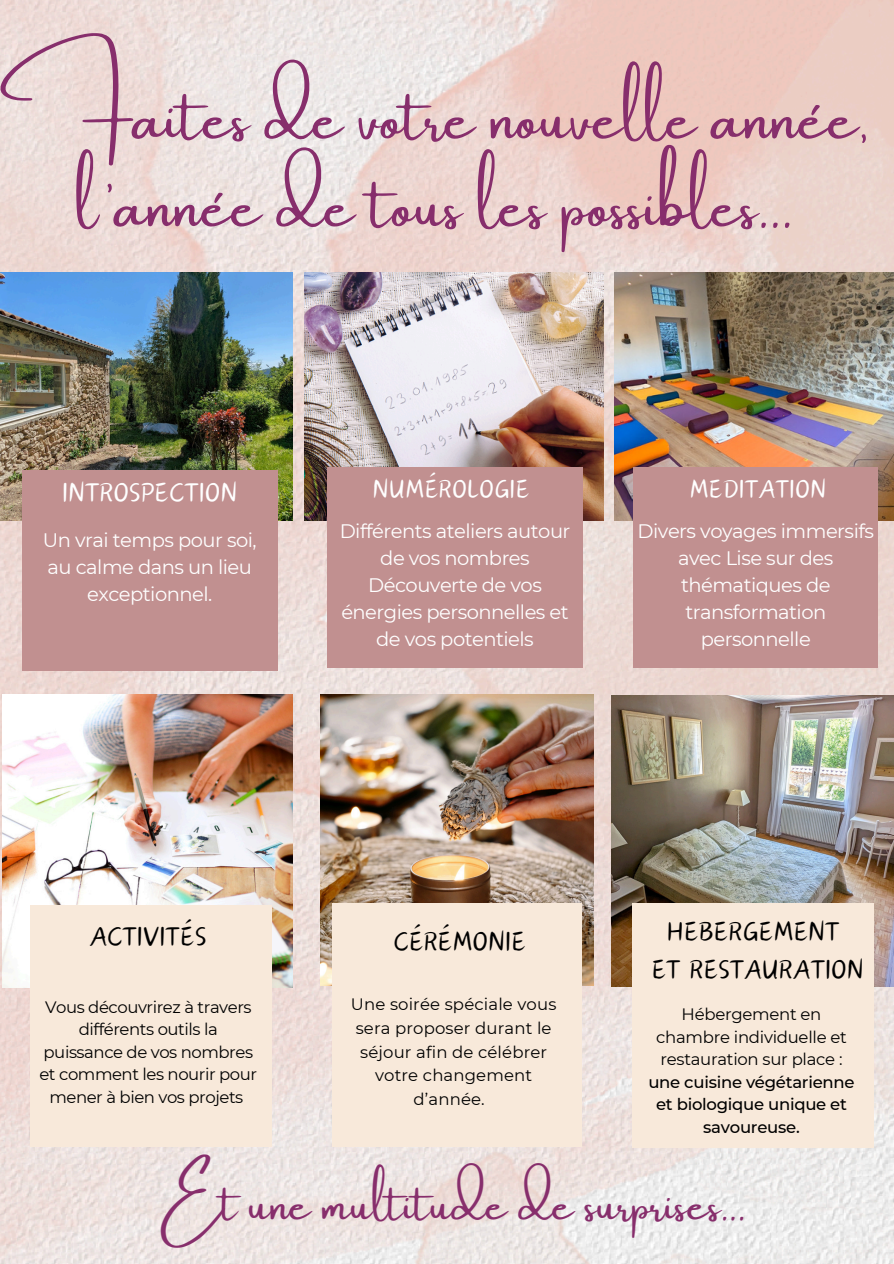
<style>
.page{position:relative;width:894px;height:1264px;background:#fff}
.page>*{position:absolute;margin:0;border:0;box-sizing:border-box;transform-origin:0 0}
.t1{font:63px/87.8px "Amsterdam One";color:#872e6c;text-align:center}
.t2{font:45px "Amsterdam One";color:#872e6c}
.t3{font:36px/37.2px "Canva Cake Shop";color:#000;text-align:center}
.t4{font:36px "Canva Cake Shop";color:#fff}
.t5{font:34.5px "Canva Cake Shop";color:#fff}
.t6{font:19.5px/27px "Montserrat";letter-spacing:-.025em;color:#fff;text-align:center}
.t7{font:16.5px/22.5px "Montserrat";letter-spacing:-.015em;color:#000;text-align:center}
.t8{font:16.5px/23.7px "Montserrat";letter-spacing:.01em;color:#000;text-align:center}
.s1{font-weight:500}
</style>
<div class="page">
<img style="left:0;top:0;width:893px;height:1263px">
<img style="left:0;top:273px;width:293px;height:247px">
<img style="left:304px;top:273px;width:299px;height:247px">
<img style="left:614px;top:273px;width:279px;height:247px">
<div style="left:22px;top:470px;width:255px;height:201px;background:#c19090"></div>
<div style="left:633px;top:467px;width:244px;height:201px;background:#c19090"></div>
<div style="left:327px;top:467px;width:255px;height:201px;background:#c19090"></div>
<img style="left:3px;top:694px;width:289px;height:293px">
<img style="left:320px;top:694px;width:273px;height:291px">
<img style="left:611px;top:695px;width:282px;height:291px">
<div style="left:31px;top:905px;width:241px;height:241px;background:#f8e9da"></div>
<div style="left:332px;top:903px;width:250px;height:243px;background:#f8e9da"></div>
<div style="left:631px;top:903px;width:242px;height:243px;background:#f8e9da"></div>
<h3 class="t1" style="left:-1px;top:76px;width:873px">Faites de votre nouvelle année, l’année de tous les possibles...</h3>
<h3 class="t4" style="left:62px;top:477px;width:177px">INTROSPECTION</h3>
<h3 class="t5" style="left:372px;top:474px;width:158px">NUMÉROLOGIE</h3>
<h4 class="t5" style="left:689px;top:474px;width:138px">MEDITATION</h4>
<h3 class="t6" style="left:339px;top:517px;width:232px">Différents ateliers autour de vos nombres<br>Découverte de vos énergies personnelles et de vos potentiels</h3>
<h4 class="t6" style="left:637px;top:517px;width:238px">Divers voyages immersifs avec Lise sur des thématiques de transformation personnelle</h4>
<h1 class="t6" style="left:43px;top:527px;width:215px">Un vrai temps pour soi, au calme dans un lieu exceptionnel.</h1>
<p class="t3" style="left:89px;top:919px;width:118px">ACTIVITÉS</p>
<p class="t3" style="left:393px;top:923px;width:134px">CÉRÉMONIE</p>
<p class="t3" style="left:651px;top:914px;width:214px">HEBERGEMENT<br>ET RESTAURATION</p>
<p class="t7" style="left:39px;top:995px;width:219px">Vous découvrirez à travers différents outils la puissance de vos nombres et comment les nourir pour mener à bien vos projets</p>
<p class="t8" style="left:351px;top:992px;width:207px">Une soirée spéciale vous sera proposer durant le séjour afin de célébrer votre changement d’année.</p>
<h3 class="t7" style="left:648px;top:1002px;width:208px">Hébergement en chambre individuelle et restauration sur place : <span class="s1">une cuisine végétarienne et biologique unique et savoureuse.</span></h3>
<h2 class="t2" style="left:158px;top:1180px;width:589px">Et une multitude de surprises...</h2>
</div>
